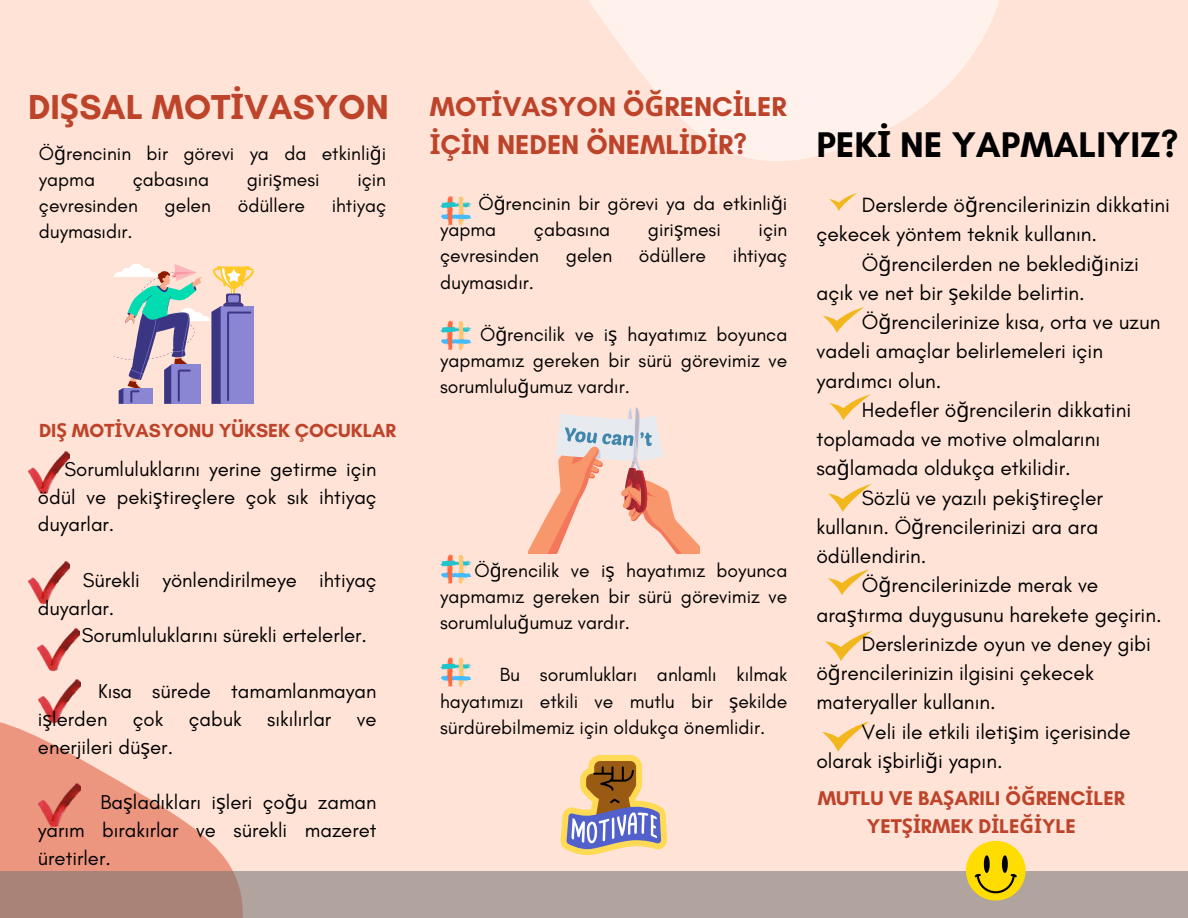
<style>
.page{position:relative;width:1188px;height:918px;background:#ffe3d7}
.page>*{position:absolute;margin:0;border:0;box-sizing:border-box;transform-origin:0 0}
.t1{font:700 36.3px "Glacial Indifference";color:#000}
.t2{font:700 35.25px "Glacial Indifference";color:#bd442a}
.t3{font:700 27.75px/38.2px "Glacial Indifference";color:#bd442a}
.t4{font:21px/29.2px "Glacial Indifference";color:#000}
.t5{font:20.4px/27.8px "Glacial Indifference";color:#000;text-align:justify}
.t6{font:700 20.25px/28.2px "Glacial Indifference";color:#bd442a;text-align:center}
.t7{font:19.35px/26.2px "Glacial Indifference";color:#000;text-align:justify}
.t8{font:700 19.2px "Glacial Indifference";color:#bd442a}
.s1{font-family:"Noto Sans"}
</style>
<div class="page">
<svg style="left:0;top:722px;width:233px;height:149px;fill:#ec957f"></svg>
<svg style="left:589px;top:0;width:410px;height:161px;fill:#fff2ed"></svg>
<svg style="left:0;top:871px;width:1188px;height:47px;fill:#b1a39d"></svg>
<svg style="left:114px;top:264px;width:140px;height:140px"></svg>
<img style="left:28px;top:451px;width:42px;height:43px">
<img style="left:28px;top:561px;width:42px;height:43px">
<img style="left:38px;top:628px;width:42px;height:43px">
<img style="left:39px;top:680px;width:42px;height:43px">
<img style="left:39px;top:784px;width:42px;height:42px">
<svg style="left:829px;top:193px;width:28px;height:18px"></svg>
<svg style="left:823px;top:307px;width:41px;height:26px"></svg>
<svg style="left:829px;top:394px;width:42px;height:26px"></svg>
<svg style="left:828px;top:484px;width:44px;height:28px"></svg>
<svg style="left:828px;top:569px;width:41px;height:26px"></svg>
<svg style="left:825px;top:631px;width:47px;height:30px"></svg>
<svg style="left:822px;top:721px;width:47px;height:31px"></svg>
<svg style="left:440px;top:196px;width:32px;height:30px"></svg>
<svg style="left:440px;top:320px;width:32px;height:30px"></svg>
<svg style="left:440px;top:657px;width:32px;height:30px"></svg>
<svg style="left:440px;top:554px;width:32px;height:30px"></svg>
<svg style="left:528px;top:407px;width:171px;height:146px"></svg>
<svg style="left:560px;top:755px;width:107px;height:100px"></svg>
<svg style="left:966px;top:841px;width:60px;height:60px"></svg>
<h2 class="t2" style="left:28px;top:85px;width:362px">DI<span class="s1">Ş</span>SAL MOT<span class="s1">İ</span>VASYON</h2>
<p class="t7" style="left:39px;top:140px;width:349px">Ö<span class="s1">ğ</span>rencinin bir görevi ya da etkinli<span class="s1">ğ</span>i yapma</p>
<p class="t7" style="left:133px;top:167px;width:78px">çabasına</p>
<p class="t7" style="left:247px;top:167px;width:74px">giri<span class="s1">ş</span>mesi</p>
<p class="t7" style="left:357px;top:167px;width:30px">için</p>
<p class="t7" style="left:39px;top:193px;width:100px">çevresinden</p>
<p class="t7" style="left:165px;top:193px;width:48px">gelen</p>
<p class="t7" style="left:238px;top:193px;width:69px">ödüllere</p>
<p class="t7" style="left:332px;top:193px;width:56px">ihtiyaç</p>
<p class="t7" style="left:39px;top:219px;width:95px">duymasıdır.</p>
<p class="t8" style="left:39px;top:418px;width:358px">DI<span class="s1">Ş</span> MOT<span class="s1">İ</span>VASYONU YÜKSEK ÇOCUKLAR</p>
<p class="t5" style="left:38px;top:455px;width:340px;text-indent:27px">Sorumluluklarını yerine getirme için ödül ve peki<span class="s1">ş</span>tireçlere çok sık ihtiyaç duyarlar.</p>
<p class="t5" style="left:38px;top:567px;width:340px;text-indent:45px">Sürekli yönlendirilmeye ihtiyaç duyarlar.</p>
<p class="t5" style="left:82px;top:622px;width:287px">Sorumluluklarını sürekli ertelerler.</p>
<p class="t5" style="left:38px;top:678px;width:340px;text-indent:60px">Kısa sürede tamamlanmayan i<span class="s1">ş</span>lerden</p>
<p class="t5" style="left:133px;top:706px;width:32px">çok</p>
<p class="t5" style="left:189px;top:706px;width:54px">çabuk</p>
<p class="t5" style="left:267px;top:706px;width:66px">sıkılırlar</p>
<p class="t5" style="left:357px;top:706px;width:21px">ve</p>
<p class="t5" style="left:38px;top:733px;width:137px">enerjileri dü<span class="s1">ş</span>er.</p>
<p class="t5" style="left:38px;top:789px;width:340px;text-indent:63px">Ba<span class="s1">ş</span>ladıkları i<span class="s1">ş</span>leri ço<span class="s1">ğ</span>u zaman yarım bırakırlar ve sürekli mazeret üretirler.</p>
<h3 class="t3" style="left:430px;top:87px;width:358px">MOT<span class="s1">İ</span>VASYON Ö<span class="s1">Ğ</span>RENC<span class="s1">İ</span>LER<br><span class="s1">İ</span>Ç<span class="s1">İ</span>N NEDEN ÖNEML<span class="s1">İ</span>D<span class="s1">İ</span>R?</h3>
<p class="t7" style="left:440px;top:191px;width:349px;text-indent:38px">Ö<span class="s1">ğ</span>rencinin bir görevi ya da etkinli<span class="s1">ğ</span>i yapma</p>
<p class="t7" style="left:534px;top:217px;width:78px">çabasına</p>
<p class="t7" style="left:648px;top:217px;width:74px">giri<span class="s1">ş</span>mesi</p>
<p class="t7" style="left:759px;top:217px;width:30px">için</p>
<p class="t7" style="left:440px;top:243px;width:100px">çevresinden</p>
<p class="t7" style="left:566px;top:243px;width:48px">gelen</p>
<p class="t7" style="left:639px;top:243px;width:69px">ödüllere</p>
<p class="t7" style="left:733px;top:243px;width:56px">ihtiyaç</p>
<p class="t7" style="left:440px;top:269px;width:95px">duymasıdır.</p>
<p class="t7" style="left:440px;top:322px;width:349px;text-indent:40px">Ö<span class="s1">ğ</span>rencilik ve i<span class="s1">ş</span> hayatımız boyunca yapmamız gereken bir sürü görevimiz ve sorumlulu<span class="s1">ğ</span>umuz vardır.</p>
<p class="t7" style="left:440px;top:557px;width:349px;text-indent:34px">Ö<span class="s1">ğ</span>rencilik ve i<span class="s1">ş</span> hayatımız boyunca yapmamız gereken bir sürü görevimiz ve sorumlulu<span class="s1">ğ</span>umuz vardır.</p>
<p class="t7" style="left:440px;top:662px;width:349px;text-indent:60px">Bu sorumlukları anlamlı kılmak hayatımızı etkili ve mutlu bir <span class="s1">ş</span>ekilde sürdürebilmemiz için oldukça önemlidir.</p>
<h1 class="t1" style="left:816px;top:123px;width:364px">PEK<span class="s1">İ</span> NE YAPMALIYIZ?</h1>
<p class="t4" style="left:816px;top:191px;width:355px;text-indent:45px">Derslerde ö<span class="s1">ğ</span>rencilerinizin dikkatini çekecek yöntem teknik kullanın.</p>
<p class="t4" style="left:816px;top:249px;width:324px;text-indent:45px">Ö<span class="s1">ğ</span>rencilerden ne bekledi<span class="s1">ğ</span>inizi açık ve net bir <span class="s1">ş</span>ekilde belirtin.</p>
<p class="t4" style="left:816px;top:308px;width:346px;text-indent:45px">Ö<span class="s1">ğ</span>rencilerinize kısa, orta ve uzun vadeli amaçlar belirlemeleri için yardımcı olun.</p>
<p class="t4" style="left:816px;top:396px;width:316px;text-indent:45px">Hedefler ö<span class="s1">ğ</span>rencilerin dikkatini toplamada ve motive olmalarını sa<span class="s1">ğ</span>lamada oldukça etkilidir.</p>
<p class="t4" style="left:816px;top:483px;width:288px;text-indent:45px">Sözlü ve yazılı peki<span class="s1">ş</span>tireçler kullanın. Ö<span class="s1">ğ</span>rencilerinizi ara ara ödüllendirin.</p>
<p class="t4" style="left:862px;top:571px;width:238px">Ö<span class="s1">ğ</span>rencilerinizde merak ve</p>
<p class="t4" style="left:816px;top:600px;width:347px">ara<span class="s1">ş</span>tırma duygusunu harekete geçirin.</p>
<p class="t4" style="left:862px;top:630px;width:291px">Derslerinizde oyun ve deney gibi</p>
<p class="t4" style="left:816px;top:659px;width:279px">ö<span class="s1">ğ</span>rencilerinizin ilgisini çekecek</p>
<p class="t4" style="left:816px;top:688px;width:181px">materyaller kullanın.</p>
<p class="t4" style="left:862px;top:717px;width:270px">Veli ile etkili ileti<span class="s1">ş</span>im içerisinde</p>
<p class="t4" style="left:816px;top:747px;width:188px">olarak i<span class="s1">ş</span>birli<span class="s1">ğ</span>i yapın.</p>
<p class="t6" style="left:818px;top:783px;width:309px">MUTLU VE BA<span class="s1">Ş</span>ARILI Ö<span class="s1">Ğ</span>RENC<span class="s1">İ</span>LER<br>YET<span class="s1">Şİ</span>RMEK D<span class="s1">İ</span>LE<span class="s1">Ğİ</span>YLE</p>
</div>
